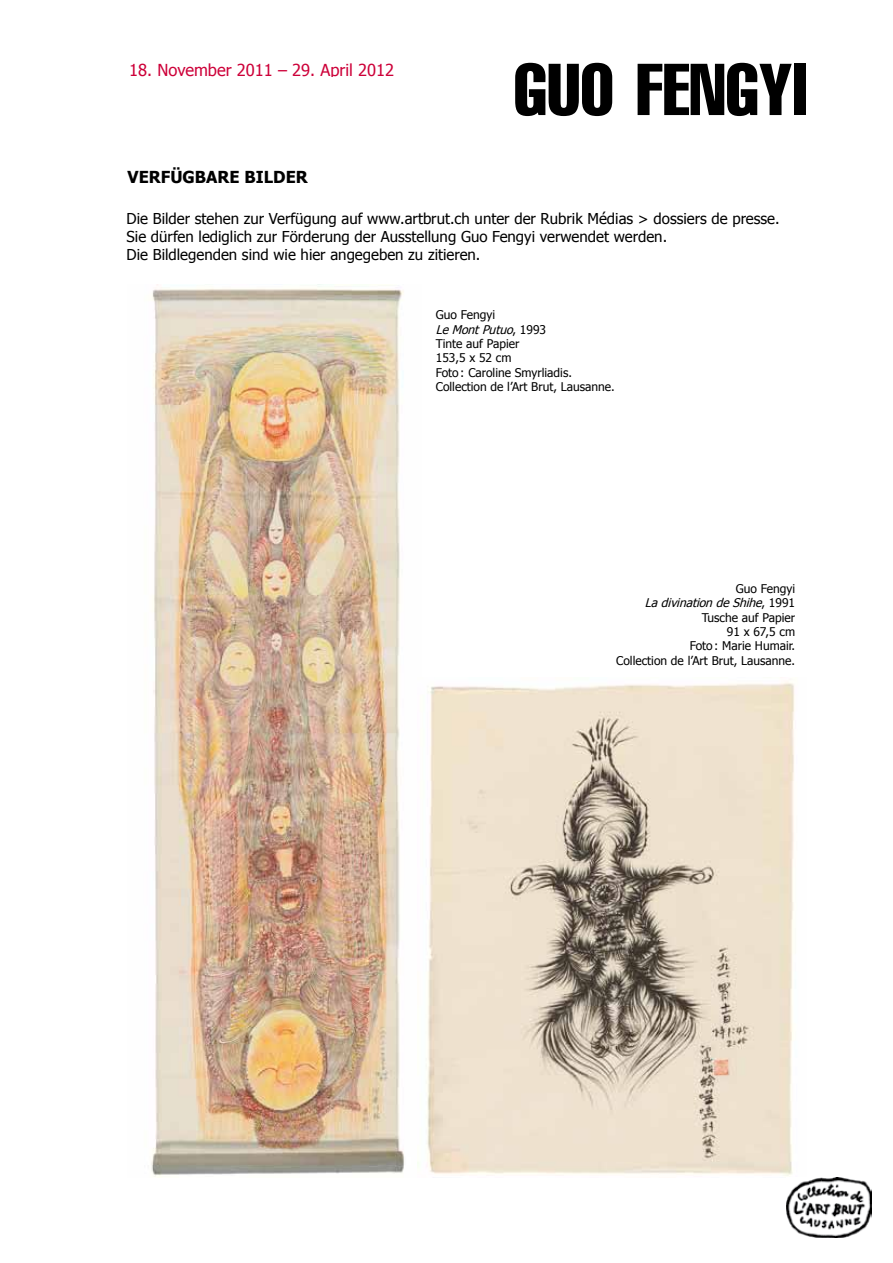
<style>
.page{position:relative;width:893px;height:1263px;background:#fff}
.page>*{position:absolute;margin:0;border:0;box-sizing:border-box;transform-origin:0 0}
.t1{font:extra-condensed 72px "Helvetica";color:#000}
.t2{font:16.5px "Tahoma";color:#cd0039}
.t3{font:700 16.5px "Tahoma";color:#000}
.t4{font:15px/18px "Tahoma";color:#000}
.t5{font:12px/14.4px "Tahoma";color:#000}
.s1{font-style:italic}
</style>
<div class="page">
<img style="left:151px;top:285px;width:253px;height:893px">
<img style="left:417px;top:681px;width:378px;height:495px">
<img style="left:787px;top:1178px;width:85px;height:59px">
<h2 class="t2" style="left:129px;top:59px;width:266px">18. November 2011 – 29. April 2012</h2>
<h1 class="t1" style="left:514px;top:44px;width:295px">GUO FENGYI</h1>
<h2 class="t3" style="left:128px;top:165px;width:182px">VERFÜGBARE BILDER</h2>
<p class="t4" style="left:127px;top:209px;width:655px">Die Bilder stehen zur Verfügung auf www.artbrut.ch unter der Rubrik Médias &gt; dossiers de presse.<br>Sie dürfen lediglich zur Förderung der Ausstellung Guo Fengyi verwendet werden.<br>Die Bildlegenden sind wie hier angegeben zu zitieren.</p>
<p class="t5" style="left:436px;top:307px;width:181px">Guo Fengyi<br><span class="s1">LeMontPutuo</span>, 1 9 9 3<br>Tinte auf Papier<br>153,5 x 52 cm<br>Foto: Caroline Smyrliadis.<br>Collection de l’Art Brut, Lausanne.</p>
<p class="t5" style="left:616px;top:581px;width:181px;text-align:right">Guo Fengyi<br><span class="s1">LadivinationdeShihe</span>, 1 9 9 1<br>Tusche auf Papier<br>91 x 67,5 cm<br>Foto: Marie Humair.<br>Collection de l’Art Brut, Lausanne.</p>
</div>
